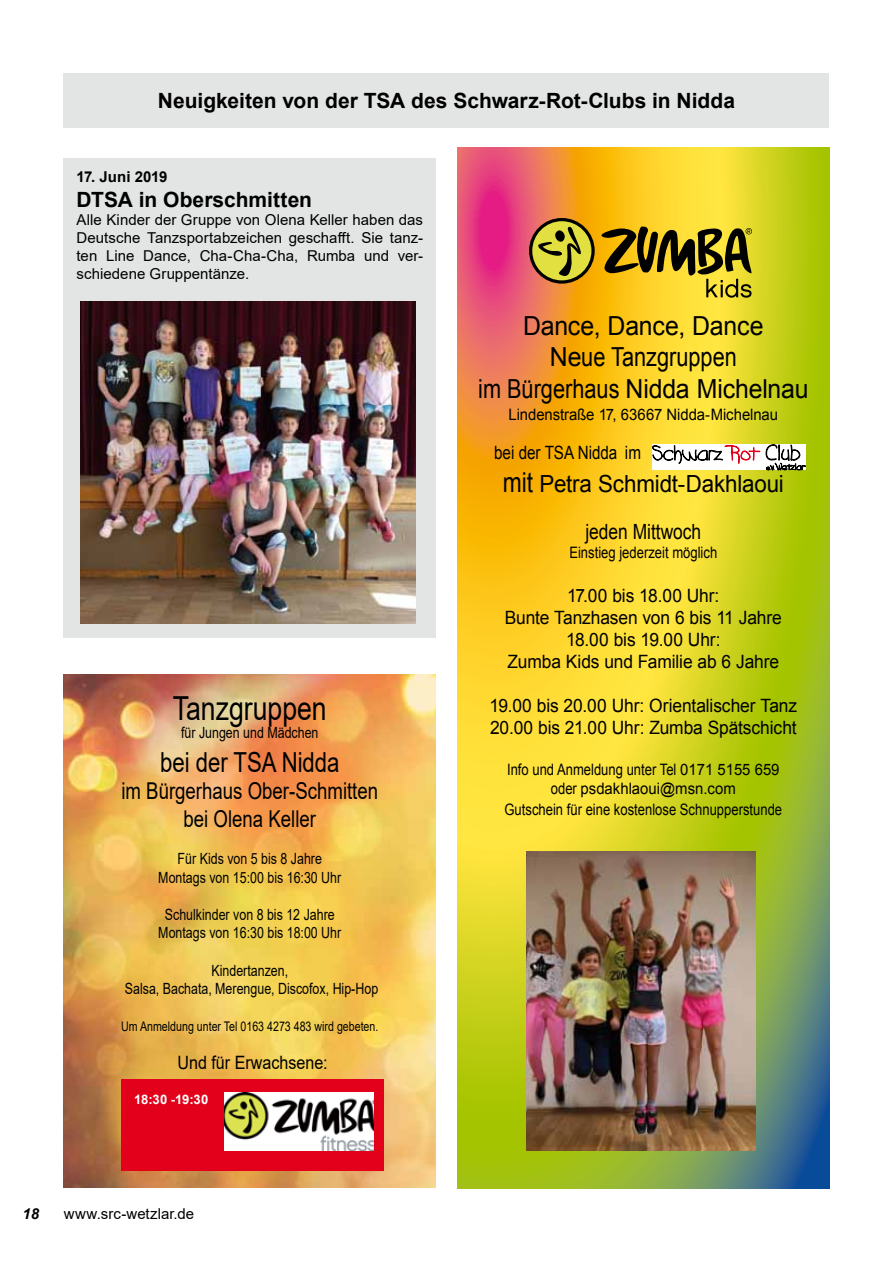
<style>
.page{position:relative;width:893px;height:1263px;background:#fff}
.page>*{position:absolute;margin:0;border:0;box-sizing:border-box;transform-origin:0 0}
.t1{font:33.15px "Arial";color:#000;scale:.8 1}
.t2{font:27.6px "Arial";color:#000;scale:.8 1}
.t3{font:26.25px/31.5px "Arial";color:#000;text-align:center;scale:.95 1}
.t4{font:23.55px "Arial";letter-spacing:-.01em;color:#000;scale:.95 1}
.t5{font:23.25px/27.8px "Arial";color:#000;text-align:center;scale:.8 1}
.t6{font:700 21px "Arial";color:#000}
.t7{font:21px "Arial";color:#000;scale:.83 1}
.t8{font:18.45px "Arial";color:#000;scale:.88 1}
.t9{font:18.3px/22px "Arial";letter-spacing:-.005em;color:#000;text-align:center;scale:.95 1}
.t10{font:18.3px "Arial";letter-spacing:-.005em;color:#000;scale:.83 1}
.t11{font:15.75px/18.9px "Arial";color:#000;text-align:center;scale:.83 1}
.t12{font:15.75px "Arial";color:#000;scale:.95 1}
.t13{font:15.45px/18.6px "Arial";color:#000;text-align:center;scale:.8 1}
.t14{font:15px/18px "Arial";color:#000;text-align:justify}
.t15{font:700 15px "Arial";color:#000}
.t16{font:italic 700 15px "Arial";color:#000}
.t17{font:13.2px "Arial";color:#000;scale:.8 1}
.t18{font:700 13.05px "Arial";color:#fff}
.s1{font-size:27.6px}
</style>
<div class="page">
<div style="left:64px;top:73px;width:765px;height:54px;background:#e3e4e4"></div>
<svg style="left:457px;top:147px;width:372px;height:1041px;background:#d4bf2e"></svg>
<svg style="left:652px;top:444px;width:154px;height:26px"></svg>
<svg style="left:529px;top:218px;width:66px;height:66px"></svg>
<div style="left:532px;top:221px;width:59px;height:59px;background:#e2df41;border-radius:50%"></div>
<svg style="left:538px;top:226px;width:44px;height:50px"></svg>
<svg style="left:601px;top:227px;width:151px;height:71px;background:#a0871a"></svg>
<img style="left:527px;top:851px;width:228px;height:298px">
<div style="left:64px;top:158px;width:372px;height:479px;background:#e3e4e4"></div>
<img style="left:81px;top:301px;width:335px;height:322px">
<img style="left:64px;top:674px;width:372px;height:513px">
<div style="left:122px;top:1079px;width:262px;height:91px;background:#e2001a"></div>
<img style="left:225px;top:1092px;width:149px;height:58px">
<p class="t6" style="left:158px;top:86px;width:579px">Neuigkeiten von der TSA des Schwarz-Rot-Clubs in Nidda</p>
<p class="t15" style="left:77px;top:166px;width:93px">17. Juni 2019</p>
<p class="t6" style="left:77px;top:185px;width:237px">DTSA in Oberschmitten</p>
<p class="t14" style="left:77px;top:210px;width:348px">Alle Kinder der Gruppe von Olena Keller haben das Deutsche Tanzsportabzeichen geschafft. Sie tanz&shy;ten Line Dance, Cha-Cha-Cha, Rumba und ver&shy;schiedene Gruppentänze.</p>
<p class="t1" style="left:173px;top:685px;width:194px">Tanzgruppen</p>
<p class="t13" style="left:181px;top:723px;width:173px">für Jungen und Mädchen</p>
<p class="t2" style="left:160px;top:743px;width:226px">bei der TSA Nidda</p>
<p class="t5" style="left:121px;top:777px;width:323px">im Bürgerhaus Ober-Schmitten bei Olena Keller</p>
<p class="t13" style="left:158px;top:849px;width:230px">Für Kids von 5 bis 8 Jahre<br>Montags von 15:00 bis 16:30 Uhr</p>
<p class="t13" style="left:158px;top:905px;width:230px">Schulkinder von 8 bis 12 Jahre<br>Montags von 16:30 bis 18:00 Uhr</p>
<p class="t13" style="left:125px;top:961px;width:318px">Kindertanzen,<br>Salsa, Bachata, Merengue, Discofox, Hip-Hop</p>
<p class="t17" style="left:121px;top:1017px;width:323px">Um Anmeldung unter Tel 0163 4273 483 wird gebeten.</p>
<p class="t8" style="left:178px;top:1049px;width:172px">Und für Erwachsene:</p>
<p class="t18" style="left:134px;top:1090px;width:76px">18:30 -19:30</p>
<p class="t16" style="left:22px;top:1203px;width:18px">18</p>
<p class="t14" style="left:64px;top:1205px;width:132px">www.src-wetzlar.de</p>
<p class="t3" style="left:478px;top:310px;width:349px">Dance, Dance, Dance<br>Neue Tanzgruppen<br>im Bürgerhaus Nidda Michelnau</p>
<p class="t12" style="left:509px;top:404px;width:285px">Lindenstraße 17, 63667 Nidda-Michelnau</p>
<p class="t10" style="left:494px;top:441px;width:178px">bei der TSA Nidda im</p>
<p class="t4" style="left:503px;top:468px;width:297px"><span class="s1">mit</span> Petra Schmidt-Dakhlaoui</p>
<p class="t7" style="left:585px;top:518px;width:141px">jeden Mittwoch</p>
<p class="t11" style="left:569px;top:543px;width:180px">Einstieg jederzeit möglich</p>
<p class="t9" style="left:505px;top:585px;width:293px">17.00 bis 18.00 Uhr:<br>Bunte Tanzhasen von 6 bis 11 Jahre<br>18.00 bis 19.00 Uhr:<br>Zumba Kids und Familie ab 6 Jahre</p>
<p class="t9" style="left:489px;top:695px;width:325px;text-align:left">19.00 bis 20.00 Uhr: Orientalischer Tanz<br>20.00 bis 21.00 Uhr: Zumba Spätschicht</p>
<p class="t11" style="left:507px;top:760px;width:330px">Info und Anmeldung unter Tel 0171 5155 659 oder psdakhlaoui@msn.com</p>
<p class="t11" style="left:504px;top:800px;width:336px">Gutschein für eine kostenlose Schnupperstunde</p>
</div>
